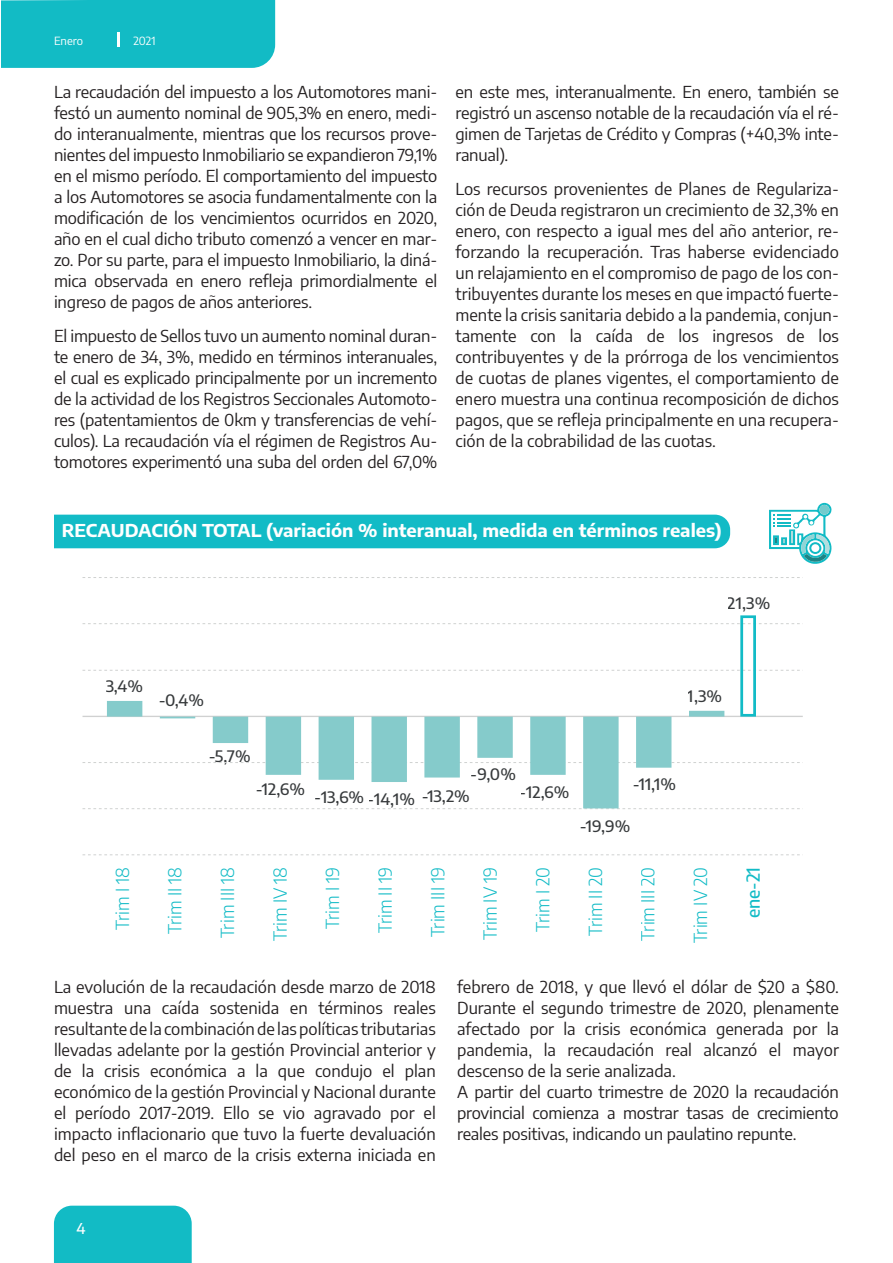
<style>
.page{position:relative;width:893px;height:1263px;background:#fff}
.page>*{position:absolute;margin:0;border:0;box-sizing:border-box;transform-origin:0 0}
.t1{font:300 18px "Encode Sans";color:#12bbc6}
.t2{font:500 18px "Encode Sans";color:#12bbc6}
.t3{font:700 17.4px "Encode Sans";color:#fff;scale:1.07 1}
.t4{font:16.5px/21px "Encode Sans";letter-spacing:-.01em;color:#231f20;text-align:justify}
.t5{font:500 15.75px "Encode Sans";color:#373a3c}
.t6{font:500 15px "Encode Sans";color:#fff}
.t7{font:11.25px "Encode Sans";color:#fff}
</style>
<div class="page">
<div style="left:1px;top:0;width:274px;height:68px;background:#12bbc5"></div>
<hr style="left:117px;top:33px;width:3px;height:14px;background:#fff">
<div style="left:54px;top:1206px;width:138px;height:57px;background:#12bbc5"></div>
<hr style="left:83px;top:716px;width:720px;height:1px;background:#d0d1d1">
<div style="left:54px;top:515px;width:676px;height:33px;background:#12bbc6"></div>
<svg style="left:769px;top:503px;width:63px;height:61px"></svg>
<svg style="left:83px;top:577px;width:720px;height:1px"></svg>
<svg style="left:83px;top:623px;width:720px;height:1px"></svg>
<svg style="left:83px;top:670px;width:720px;height:1px"></svg>
<svg style="left:83px;top:762px;width:720px;height:1px"></svg>
<svg style="left:83px;top:808px;width:720px;height:1px"></svg>
<svg style="left:83px;top:854px;width:720px;height:1px"></svg>
<svg style="left:107px;top:701px;width:617px;height:107px"></svg>
<div style="left:740px;top:615px;width:16px;height:102px;border:3px solid #12bbc6"></div>
<p class="t7" style="left:54px;top:33px;width:31px">Enero</p>
<p class="t7" style="left:133px;top:33px;width:24px">2021</p>
<p class="t4" style="left:54px;top:80px;width:385px">La recaudación del impuesto a los Automotores mani&shy;festó un aumento nominal de 905,3% en enero, medi&shy;do interanualmente, mientras que los recursos prove&shy;nientes del impuesto Inmobiliario se expandieron 79,1% en el mismo período. El comportamiento del impuesto a los Automotores se asocia fundamentalmente con la modificación de los vencimientos ocurridos en 2020, año en el cual dicho tributo comenzó a vencer en mar&shy;zo. Por su parte, para el impuesto Inmobiliario, la diná&shy;mica observada en enero refleja primordialmente el ingreso de pagos de años anteriores.</p>
<p class="t4" style="left:54px;top:324px;width:385px">El impuesto de Sellos tuvo un aumento nominal duran&shy;te enero de 34, 3%, medido en términos interanuales, el cual es explicado principalmente por un incremento de la actividad de los Registros Seccionales Automoto&shy;res (patentamientos de 0km y transferencias de vehí&shy;culos). La recaudación vía el régimen de Registros Au&shy;tomotores experimentó una suba del orden del 67,0%</p>
<p class="t4" style="left:455px;top:80px;width:385px">en este mes, interanualmente. En enero, también se registró un ascenso notable de la recaudación vía el ré&shy;gimen de Tarjetas de Crédito y Compras (+40,3% inte&shy;ranual).</p>
<p class="t4" style="left:455px;top:177px;width:385px">Los recursos provenientes de Planes de Regulariza&shy;ción de Deuda registraron un crecimiento de 32,3% en enero, con respecto a igual mes del año anterior, re&shy;forzando la recuperación. Tras haberse evidenciado un relajamiento en el compromiso de pago de los con&shy;tribuyentes durante los meses en que impactó fuerte&shy;mente la crisis sanitaria debido a la pandemia, conjun&shy;tamente con la caída de los ingresos de los contribuyentes y de la prórroga de los vencimientos de cuotas de planes vigentes, el comportamiento de enero muestra una continua recomposición de dichos pagos, que se refleja principalmente en una recupera&shy;ción de la cobrabilidad de las cuotas.</p>
<p class="t3" style="left:62px;top:517px;width:618px">RECAUDACIÓN TOTAL (variación % interanual, medida en términos reales)</p>
<p class="t5" style="left:728px;top:592px;width:44px">21,3%</p>
<p class="t5" style="left:106px;top:675px;width:39px">3,4%</p>
<p class="t5" style="left:158px;top:689px;width:47px">-0,4%</p>
<p class="t5" style="left:688px;top:685px;width:36px">1,3%</p>
<p class="t5" style="left:208px;top:745px;width:44px">-5,7%</p>
<p class="t5" style="left:256px;top:778px;width:51px">-12,6%</p>
<p class="t5" style="left:471px;top:763px;width:47px">-9,0%</p>
<p class="t5" style="left:315px;top:786px;width:51px">-13,6%</p>
<p class="t5" style="left:421px;top:785px;width:50px">-13,2%</p>
<p class="t5" style="left:368px;top:788px;width:49px">-14,1%</p>
<p class="t5" style="left:520px;top:781px;width:51px">-12,6%</p>
<p class="t5" style="left:633px;top:773px;width:45px">-11,1%</p>
<p class="t5" style="left:579px;top:815px;width:52px">-19,9%</p>
<p class="t1" style="left:110px;top:930px;width:65px;rotate:-90deg">Trim I 18</p>
<p class="t1" style="left:162px;top:934px;width:69px;rotate:-90deg">Trim II 18</p>
<p class="t1" style="left:215px;top:938px;width:73px;rotate:-90deg">Trim III 18</p>
<p class="t1" style="left:267px;top:941px;width:76px;rotate:-90deg">Trim IV 18</p>
<p class="t1" style="left:320px;top:929px;width:64px;rotate:-90deg">Trim I 19</p>
<p class="t1" style="left:373px;top:933px;width:68px;rotate:-90deg">Trim II 19</p>
<p class="t1" style="left:425px;top:937px;width:72px;rotate:-90deg">Trim III 19</p>
<p class="t1" style="left:478px;top:940px;width:75px;rotate:-90deg">Trim IV 19</p>
<p class="t1" style="left:530px;top:932px;width:67px;rotate:-90deg">Trim I 20</p>
<p class="t1" style="left:583px;top:936px;width:71px;rotate:-90deg">Trim II 20</p>
<p class="t1" style="left:635px;top:940px;width:75px;rotate:-90deg">Trim III 20</p>
<p class="t1" style="left:688px;top:943px;width:78px;rotate:-90deg">Trim IV 20</p>
<p class="t2" style="left:740px;top:918px;width:53px;rotate:-90deg">ene-21</p>
<p class="t4" style="left:54px;top:975px;width:383px">La evolución de la recaudación desde marzo de 2018 muestra una caída sostenida en términos reales resultante de la combinación de las políticas tributarias llevadas adelante por la gestión Provincial anterior y de la crisis económica a la que condujo el plan económico de la gestión Provincial y Nacional durante el período 2017-2019. Ello se vio agravado por el impacto inflacionario que tuvo la fuerte devaluación del peso en el marco de la crisis externa iniciada en</p>
<p class="t4" style="left:457px;top:975px;width:383px">febrero de 2018, y que llevó el dólar de $20 a $80.<br>Durante el segundo trimestre de 2020, plenamente afectado por la crisis económica generada por la pandemia, la recaudación real alcanzó el mayor descenso de la serie analizada.</p>
<p class="t4" style="left:457px;top:1080px;width:383px">A partir del cuarto trimestre de 2020 la recaudación provincial comienza a mostrar tasas de crecimiento reales positivas, indicando un paulatino repunte.</p>
<p class="t6" style="left:77px;top:1217px;width:11px">4</p>
</div>
